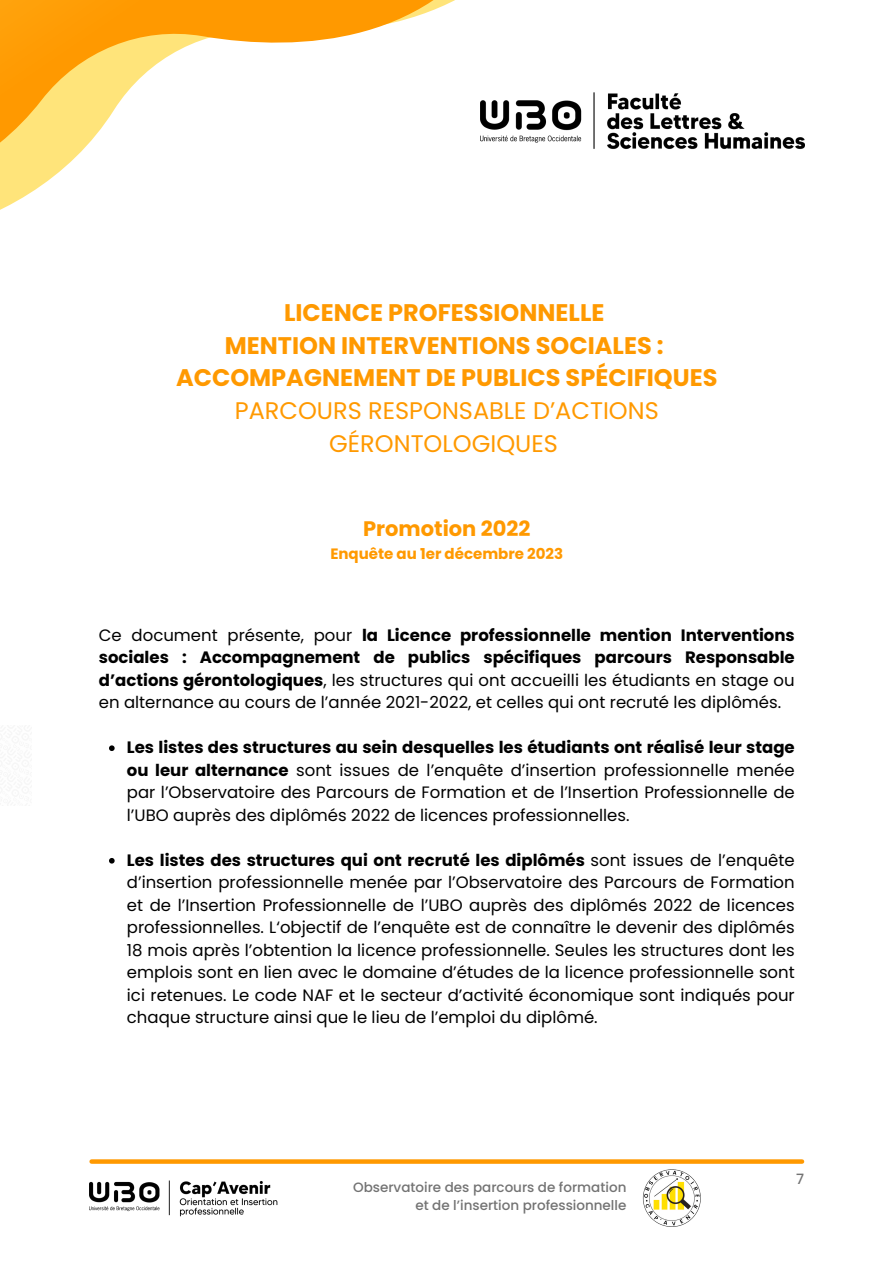
<style>
.page{position:relative;width:894px;height:1264px;background:#fff}
.page>*{position:absolute;margin:0;border:0;box-sizing:border-box;transform-origin:0 0}
.t1{font:700 24px/32.7px "Poppins";color:#f90;text-align:center}
.t2{font:700 21px "Poppins";color:#f90}
.t3{font:16.5px/22.5px "Poppins";color:#000;text-align:justify}
.t4{font:700 15px "Poppins";color:#f90}
.t5{font:500 14.25px "Poppins";color:#737373}
.t6{font:500 13.5px/18px "Poppins";color:#737373;text-align:right}
.s1{font-weight:400}
.s2{font-weight:700}
</style>
<div class="page">
<svg style="left:0;top:0;width:455px;height:210px"></svg>
<svg style="left:92px;top:1159px;width:709px;height:4px;fill:#f90"></svg>
<div style="left:73px;top:204px;width:736px;height:889px;background:#fff;border-radius:11px"></div>
<svg style="left:109px;top:745px;width:6px;height:6px"></svg>
<svg style="left:109px;top:858px;width:6px;height:5px"></svg>
<img style="left:480px;top:92px;width:324px;height:57px">
<img style="left:89px;top:1180px;width:188px;height:36px">
<img style="left:642px;top:1169px;width:59px;height:58px">
<p class="t1" style="left:176px;top:296px;width:543px">LICENCE PROFESSIONNELLE<br>MENTION INTERVENTIONS SOCIALES :<br>ACCOMPAGNEMENT DE PUBLICS SPÉCIFIQUES<br><span class="s1">PARCOURS RESPONSABLE D’ACTIONS<br>GÉRONTOLOGIQUES</span></p>
<p class="t2" style="left:363px;top:514px;width:169px">Promotion 2022</p>
<p class="t4" style="left:330px;top:543px;width:234px">Enquête au 1er décembre 2023</p>
<h1 class="t3" style="left:99px;top:623px;width:697px">Ce document présente, pour <span class="s2">la Licence professionnelle mention Interventions sociales : Accompagnement de publics spécifiques parcours Responsable d’actions gérontologiques</span>, les structures qui ont accueilli les étudiants en stage ou en alternance au cours de l’année 2021-2022, et celles qui ont recruté les diplômés.</h1>
<h2 class="t3" style="left:127px;top:736px;width:669px"><span class="s2">Les listes des structures au sein desquelles les étudiants ont réalisé leur stage ou leur alternance</span> sont issues de l’enquête d’insertion professionnelle menée par l’Observatoire des Parcours de Formation et de l’Insertion Professionnelle de l’UBO auprès des diplômés 2022 de licences professionnelles.</h2>
<h3 class="t3" style="left:127px;top:848px;width:669px"><span class="s2">Les listes des structures qui ont recruté les diplômés</span> sont issues de l’enquête d’insertion professionnelle menée par l’Observatoire des Parcours de Formation et de l’Insertion Professionnelle de l’UBO auprès des diplômés 2022 de licences professionnelles. L‘objectif de l’enquête est de connaître le devenir des diplômés 18 mois après l’obtention la licence professionnelle. Seules les structures dont les emplois sont en lien avec le domaine d’études de la licence professionnelle sont ici retenues. Le code NAF et le secteur d’activité économique sont indiqués pour chaque structure ainsi que le lieu de l’emploi du diplômé.</h3>
<p class="t6" style="left:353px;top:1178px;width:275px">Observatoire des parcours de formation et de l’insertion professionnelle</p>
<p class="t5" style="left:796px;top:1169px;width:9px">7</p>
</div>
